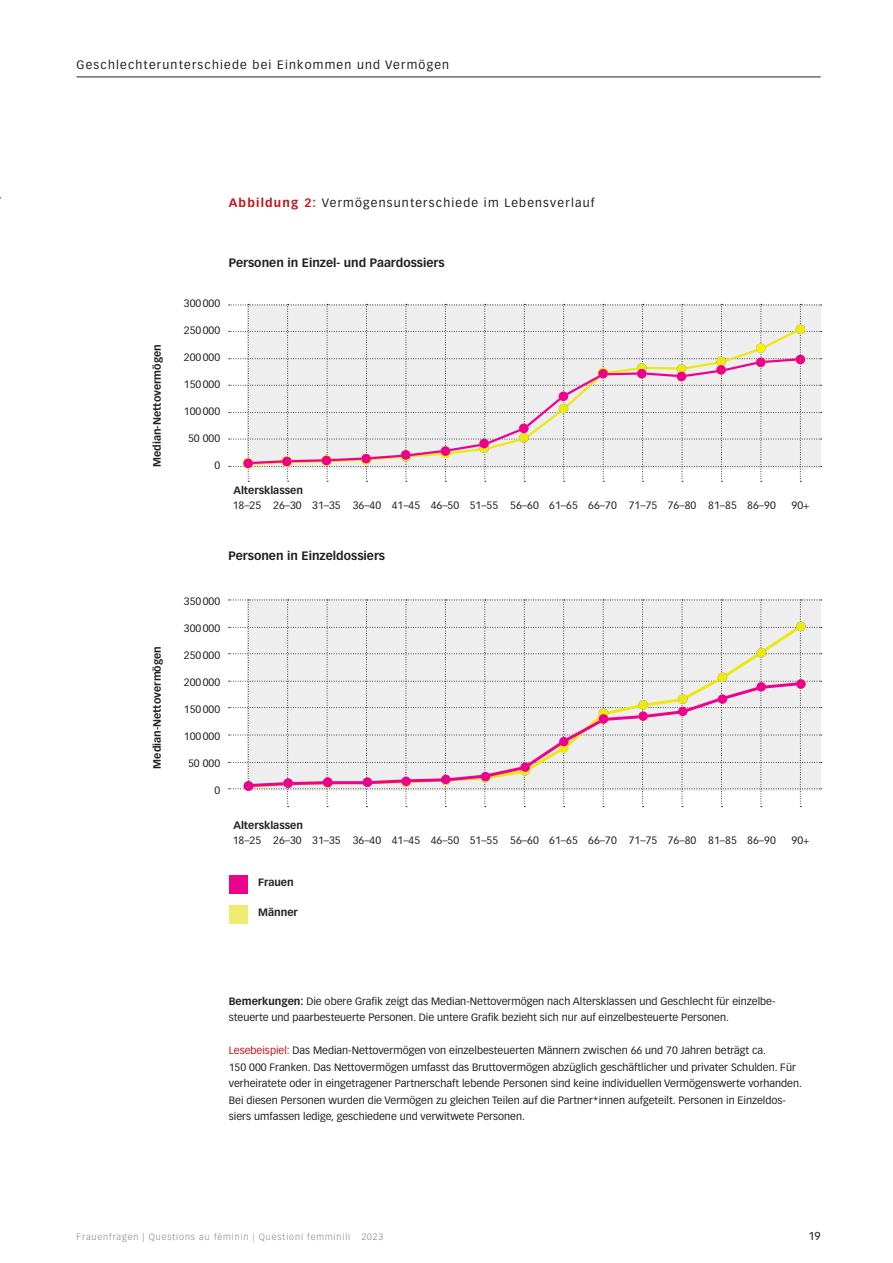
<style>
.page{position:relative;width:893px;height:1263px;background:#fff}
.page>*{position:absolute;margin:0;border:0;box-sizing:border-box;transform-origin:0 0}
.t1{font:12px "Vectora LT Pro";letter-spacing:.1em;color:#231f20}
.t2{font:700 12px "Vectora LT Pro";color:#231f20}
.t3{font:11.25px "Vectora LT Pro";color:#231f20}
.t4{font:10.5px/16.5px "Vectora LT Pro";color:#231f20}
.t5{font:700 10.5px "Vectora LT Pro";color:#231f20}
.t6{font:300 9px "Vectora LT Pro";letter-spacing:.1em;color:#808285}
.s1{font-weight:700;color:#c4121a}
.s2{font-weight:700}
.s3{color:#c4121a}
</style>
<div class="page">
<hr style="left:77px;top:77px;width:744px;height:1px;background:#231f20">
<svg style="left:229px;top:304px;width:593px;height:178px"></svg>
<div style="left:246px;top:326px;width:557px;height:140px;background:#eeeeef"></div>
<div style="left:243px;top:458px;width:11px;height:11px;border:1px solid #fff101;border-radius:50%"></div>
<div style="left:281px;top:456px;width:11px;height:11px;border:1px solid #fff101;border-radius:50%"></div>
<div style="left:321px;top:455px;width:11px;height:11px;border:1px solid #fff101;border-radius:50%"></div>
<div style="left:756px;top:343px;width:9px;height:10px;background:#fff101;border-radius:50%"></div>
<div style="left:796px;top:325px;width:9px;height:9px;background:#ece810;border-radius:50%"></div>
<svg style="left:246px;top:357px;width:557px;height:108px"></svg>
<div style="left:243px;top:459px;width:10px;height:9px;background:#ed028c;border-radius:50%"></div>
<div style="left:282px;top:457px;width:10px;height:9px;background:#ed028c;border-radius:50%"></div>
<div style="left:322px;top:456px;width:9px;height:9px;background:#ed028c;border-radius:50%"></div>
<div style="left:361px;top:454px;width:10px;height:9px;background:#ed028c;border-radius:50%"></div>
<div style="left:401px;top:450px;width:9px;height:10px;background:#ed028c;border-radius:50%"></div>
<div style="left:441px;top:446px;width:9px;height:10px;background:#ed028c;border-radius:50%"></div>
<div style="left:479px;top:439px;width:10px;height:9px;background:#ed028c;border-radius:50%"></div>
<div style="left:519px;top:424px;width:9px;height:9px;background:#ed028c;border-radius:50%"></div>
<div style="left:559px;top:392px;width:9px;height:9px;background:#ed028c;border-radius:50%"></div>
<div style="left:598px;top:369px;width:10px;height:9px;background:#ed028c;border-radius:50%"></div>
<div style="left:637px;top:369px;width:9px;height:9px;background:#ed028c;border-radius:50%"></div>
<div style="left:677px;top:372px;width:9px;height:9px;background:#ed028c;border-radius:50%"></div>
<div style="left:716px;top:365px;width:10px;height:10px;background:#ed028c;border-radius:50%"></div>
<div style="left:756px;top:358px;width:9px;height:9px;background:#ed028c;border-radius:50%"></div>
<div style="left:796px;top:355px;width:9px;height:9px;background:#ed028c;border-radius:50%"></div>
<svg style="left:229px;top:600px;width:593px;height:207px"></svg>
<svg style="left:246px;top:622px;width:559px;height:168px"></svg>
<div style="left:718px;top:673px;width:9px;height:9px;background:#ece810;border-radius:50%"></div>
<div style="left:756px;top:648px;width:10px;height:9px;background:#ece810;border-radius:50%"></div>
<div style="left:796px;top:622px;width:10px;height:9px;background:#ece810;border-radius:50%"></div>
<svg style="left:246px;top:680px;width:559px;height:109px"></svg>
<div style="left:244px;top:781px;width:9px;height:10px;background:#ed028c;border-radius:50%"></div>
<div style="left:283px;top:778px;width:10px;height:10px;background:#ed028c;border-radius:50%"></div>
<div style="left:323px;top:777px;width:9px;height:10px;background:#ed028c;border-radius:50%"></div>
<div style="left:363px;top:777px;width:9px;height:10px;background:#ed028c;border-radius:50%"></div>
<div style="left:401px;top:776px;width:10px;height:10px;background:#ed028c;border-radius:50%"></div>
<div style="left:441px;top:775px;width:9px;height:9px;background:#ed028c;border-radius:50%"></div>
<div style="left:481px;top:772px;width:9px;height:9px;background:#ed028c;border-radius:50%"></div>
<div style="left:520px;top:762px;width:10px;height:10px;background:#ed028c;border-radius:50%"></div>
<div style="left:559px;top:737px;width:10px;height:9px;background:#ed028c;border-radius:50%"></div>
<div style="left:599px;top:714px;width:9px;height:10px;background:#ed028c;border-radius:50%"></div>
<svg style="left:638px;top:711px;width:10px;height:10px"></svg>
<div style="left:678px;top:707px;width:9px;height:9px;background:#ed028c;border-radius:50%"></div>
<div style="left:718px;top:694px;width:9px;height:10px;background:#ed028c;border-radius:50%"></div>
<div style="left:756px;top:682px;width:10px;height:9px;background:#ed028c;border-radius:50%"></div>
<div style="left:796px;top:679px;width:10px;height:10px;background:#ed028c;border-radius:50%"></div>
<div style="left:229px;top:905px;width:19px;height:19px;background:#f0ed6e"></div>
<div style="left:229px;top:875px;width:19px;height:18px;background:#ed028c"></div>
<p class="t1" style="left:77px;top:57px;width:374px">Geschlechterunterschiede bei Einkommen und Vermögen</p>
<p class="t1" style="left:229px;top:196px;width:367px"><span class="s1">Abbildung 2:</span> Vermögensunterschiede im Lebensverlauf</p>
<p class="t5" style="left:151px;top:467px;width:124px;rotate:-90deg">Median-Nettovermögen</p>
<p class="t5" style="left:151px;top:768px;width:124px;rotate:-90deg">Median-Nettovermögen</p>
<p class="t2" style="left:229px;top:255px;width:217px">Personen in Einzel- und Paardossiers</p>
<p class="t4" style="left:184px;top:295px;width:38px">300000</p>
<p class="t4" style="left:184px;top:322px;width:38px">250000</p>
<p class="t4" style="left:184px;top:349px;width:38px">200000</p>
<p class="t4" style="left:184px;top:376px;width:38px">150000</p>
<p class="t4" style="left:184px;top:403px;width:38px">100000</p>
<p class="t4" style="left:188px;top:430px;width:34px">50 000</p>
<p class="t4" style="left:214px;top:457px;width:7px">0</p>
<p class="t5" style="left:233px;top:484px;width:71px">Altersklassen</p>
<p class="t4" style="left:233px;top:497px;width:545px">18–25 26–30 31–35 36–40 41–45 46–50 51–55 56–60 61–65 66–70 71–75 76–80 81–85 86–90</p>
<p class="t4" style="left:792px;top:497px;width:19px">90+</p>
<p class="t2" style="left:228px;top:549px;width:158px">Personen in Einzeldossiers</p>
<p class="t4" style="left:184px;top:593px;width:38px">350000</p>
<p class="t4" style="left:184px;top:620px;width:38px">300000</p>
<p class="t4" style="left:184px;top:647px;width:38px">250000</p>
<p class="t4" style="left:184px;top:674px;width:38px">200000</p>
<p class="t4" style="left:184px;top:701px;width:38px">150000</p>
<p class="t4" style="left:184px;top:728px;width:38px">100000</p>
<p class="t4" style="left:188px;top:755px;width:34px">50 000</p>
<p class="t4" style="left:214px;top:782px;width:7px">0</p>
<p class="t5" style="left:233px;top:819px;width:71px">Altersklassen</p>
<p class="t4" style="left:233px;top:832px;width:545px">18–25 26–30 31–35 36–40 41–45 46–50 51–55 56–60 61–65 66–70 71–75 76–80 81–85 86–90</p>
<p class="t4" style="left:792px;top:832px;width:19px">90+</p>
<p class="t5" style="left:258px;top:876px;width:37px">Frauen</p>
<p class="t5" style="left:258px;top:906px;width:41px">Männer</p>
<p class="t4" style="left:229px;top:992px;width:548px"><span class="s2">Bemerkungen:</span> Die obere Grafik zeigt das Median-Nettovermögen nach Altersklassen und Geschlecht für einzelbe&shy;steuerte und paarbesteuerte Personen. Die untere Grafik bezieht sich nur auf einzelbesteuerte Personen.</p>
<p class="t4" style="left:229px;top:1042px;width:575px"><span class="s3">Lesebeispiel:</span> Das Median-Nettovermögen von einzelbesteuerten Männern zwischen 66 und 70 Jahren beträgt ca.<br>150 000 Franken. Das Nettovermögen umfasst das Bruttovermögen abzüglich geschäftlicher und privater Schulden. Für verheiratete oder in eingetragener Partnerschaft lebende Personen sind keine individuellen Vermögenswerte vorhanden.<br>Bei diesen Personen wurden die Vermögen zu gleichen Teilen auf die Partner*innen aufgeteilt. Personen in Einzeldos&shy;siers umfassen ledige, geschiedene und verwitwete Personen.</p>
<p class="t6" style="left:77px;top:1231px;width:275px">Frauenfragen | Questions au féminin | Questioni femminili</p>
<p class="t6" style="left:362px;top:1231px;width:23px">2023</p>
<p class="t3" style="left:808px;top:1229px;width:14px">19</p>
</div>
